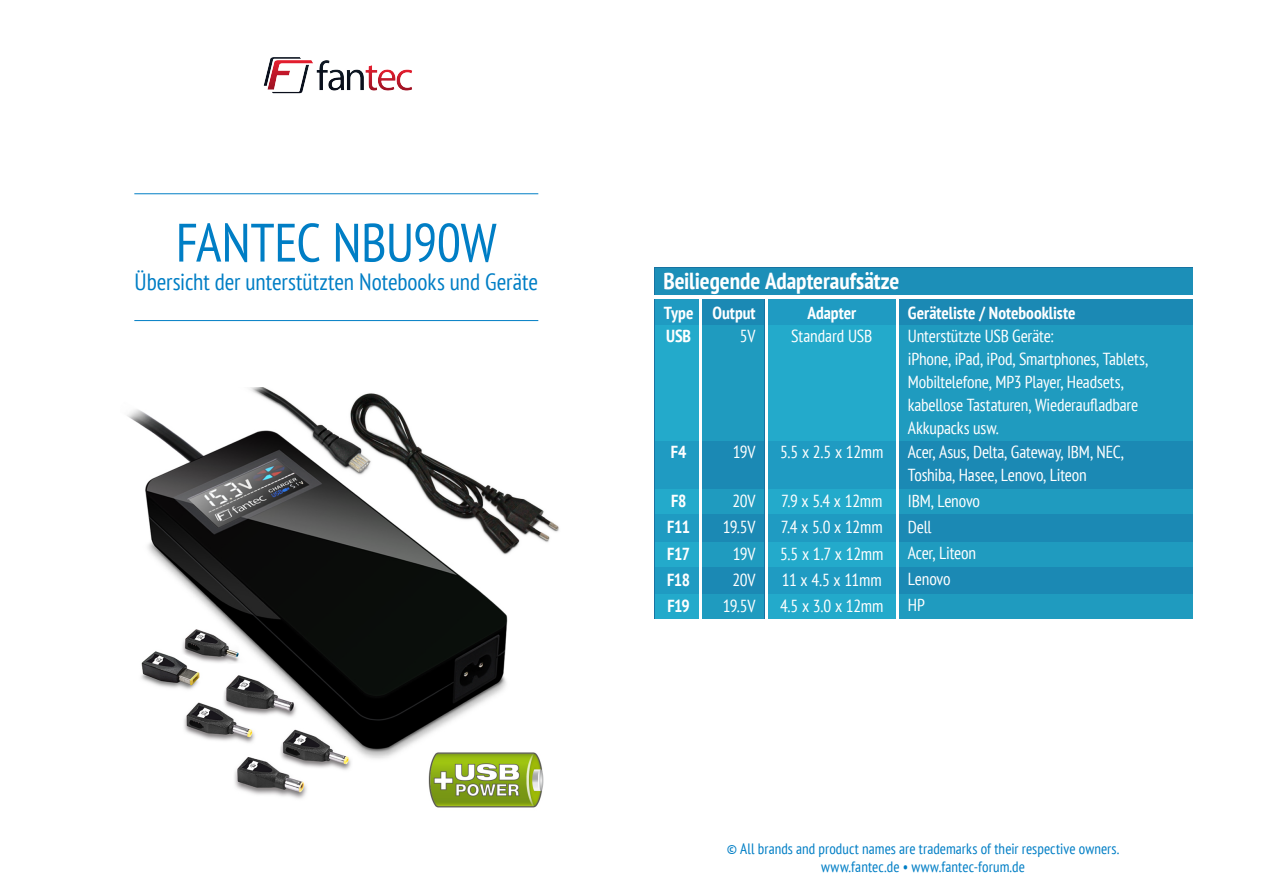
<style>
.page{position:relative;width:1263px;height:893px;background:#fff}
.page>*{position:absolute;margin:0;border:0;box-sizing:border-box;transform-origin:0 0}
.t1{font:condensed 54px "PT Sans";letter-spacing:-.01em;color:#007ec5}
.t2{font:condensed 23.4px "PT Sans";letter-spacing:-.005em;color:#007ec5}
.t3{font:700 condensed 23.25px "PT Sans";letter-spacing:-.005em;color:#fff}
.t4{font:condensed 17.4px/26.1px "PT Sans";letter-spacing:-.01em;color:#fff}
.t5{font:700 condensed 17.4px/23.2px "PT Sans";letter-spacing:-.005em;color:#fff}
.t6{font:700 condensed 17.4px/26.1px "PT Sans";letter-spacing:-.03em;color:#fff}
.t7{font:condensed 15px/18px "PT Sans";letter-spacing:.005em;color:#007ec5;text-align:center}
</style>
<div class="page">
<img style="left:263px;top:57px;width:149px;height:37px">
<hr style="left:134px;top:320px;width:404px;height:1px;background:#007ec5">
<hr style="left:134px;top:193px;width:404px;height:1px;background:#007ec5">
<img style="left:127px;top:387px;width:432px;height:421px">
<div style="left:655px;top:299px;width:44px;height:319px;background:#1f9bc2"></div>
<div style="left:655px;top:326px;width:44px;height:115px;background:#23aacb"></div>
<div style="left:655px;top:490px;width:44px;height:24px;background:#23aacb"></div>
<div style="left:702px;top:299px;width:62px;height:319px;background:#1b89b4"></div>
<div style="left:702px;top:326px;width:62px;height:115px;background:#1f9bbf"></div>
<div style="left:702px;top:490px;width:62px;height:24px;background:#1f9bbf"></div>
<div style="left:767px;top:299px;width:129px;height:319px;background:#1f9bc2"></div>
<div style="left:767px;top:326px;width:129px;height:115px;background:#23aacb"></div>
<div style="left:767px;top:490px;width:129px;height:24px;background:#23aacb"></div>
<div style="left:900px;top:299px;width:293px;height:319px;background:#1b89b4"></div>
<div style="left:900px;top:326px;width:293px;height:115px;background:#1f9bbf"></div>
<div style="left:900px;top:490px;width:293px;height:24px;background:#1f9bbf"></div>
<div style="left:655px;top:542px;width:44px;height:25px;background:#23aacb"></div>
<div style="left:702px;top:542px;width:62px;height:25px;background:#1f9bbf"></div>
<div style="left:767px;top:542px;width:129px;height:25px;background:#23aacb"></div>
<div style="left:900px;top:542px;width:293px;height:25px;background:#1f9bbf"></div>
<div style="left:655px;top:594px;width:44px;height:24px;background:#23aacb"></div>
<div style="left:702px;top:594px;width:62px;height:24px;background:#1f9bbf"></div>
<div style="left:767px;top:594px;width:129px;height:24px;background:#23aacb"></div>
<div style="left:900px;top:594px;width:293px;height:24px;background:#1f9bbf"></div>
<div style="left:655px;top:268px;width:538px;height:28px;background:#1c8fb8"></div>
<hr style="left:653px;top:295px;width:540px;height:3px;background:#fff">
<h1 class="t1" style="left:176px;top:208px;width:322px">FANTEC NBU90W</h1>
<h2 class="t2" style="left:135px;top:266px;width:405px">Übersicht der unterstützten Notebooks und Geräte</h2>
<h3 class="t3" style="left:663px;top:266px;width:238px">Beiliegende Adapteraufsätze</h3>
<p class="t5" style="left:664px;top:301px;width:31px">Type<br>USB</p>
<p class="t5" style="left:712px;top:301px;width:45px">Output</p>
<p class="t4" style="left:740px;top:323px;width:17px">5V</p>
<p class="t5" style="left:807px;top:301px;width:50px">Adapter</p>
<p class="t4" style="left:791px;top:323px;width:83px">Standard USB</p>
<p class="t5" style="left:671px;top:440px;width:17px">F4</p>
<p class="t6" style="left:667px;top:488px;width:25px">F8<br>F11<br>F17<br>F18<br>F19</p>
<p class="t4" style="left:733px;top:439px;width:24px">19V</p>
<p class="t4" style="left:723px;top:488px;width:35px;text-align:center">20V<br>19.5V<br>19V<br>20V<br>19.5V</p>
<p class="t4" style="left:780px;top:439px;width:105px">5.5 x 2.5 x 12mm</p>
<p class="t4" style="left:780px;top:488px;width:105px;text-align:justify">7.9 x 5.4 x 12mm 7.4 x 5.0 x 12mm 5.5 x 1.7 x 12mm 11 x 4.5 x 11mm 4.5 x 3.0 x 12mm</p>
<p class="t5" style="left:908px;top:301px;width:169px">Geräteliste / Notebookliste</p>
<p class="t4" style="left:908px;top:324px;width:242px;line-height:23.1px">Unterstützte USB Geräte:<br>iPhone, iPad, iPod, Smartphones, Tablets, Mobiltelefone, MP3 Player, Headsets, kabellose Tastaturen, Wiederaufladbare Akkupacks usw.<br>Acer, Asus, Delta, Gateway, IBM, NEC, Toshiba, Hasee, Lenovo, Liteon</p>
<p class="t4" style="left:908px;top:487px;width:74px">IBM, Lenovo<br>Dell<br>Acer, Liteon<br>Lenovo<br>HP</p>
<p class="t7" style="left:727px;top:839px;width:394px">© All brands and product names are trademarks of their respective owners. www.fantec.de • www.fantec-forum.de</p>
</div>
